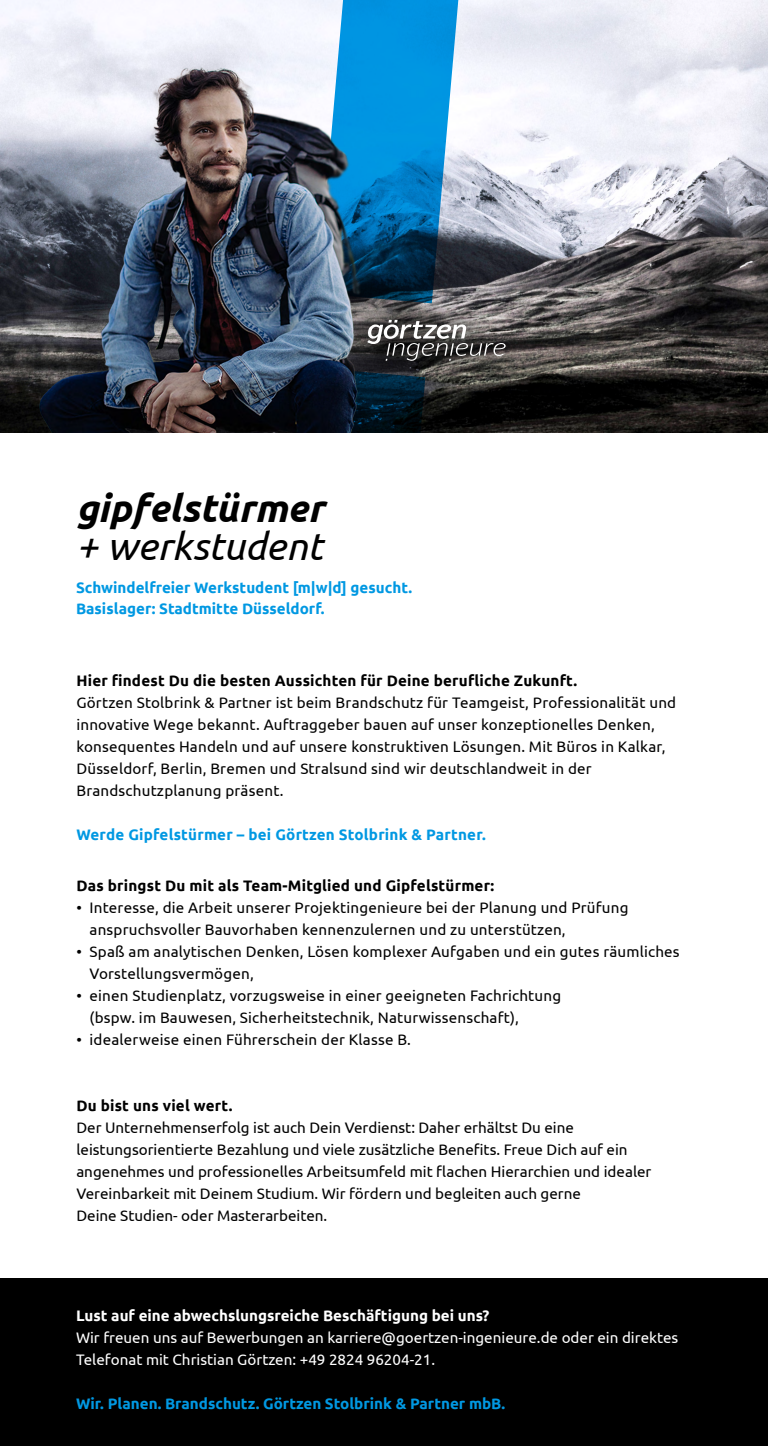
<style>
.page{position:relative;width:768px;height:1446px;background:#fff}
.page>*{position:absolute;margin:0;border:0;box-sizing:border-box;transform-origin:0 0}
.t1{font:italic 700 38.76px "Ubuntu";color:#000}
.t2{font:italic 38.76px "Ubuntu";color:#000}
.t3{font:15.2px/22px "Ubuntu";letter-spacing:.015em;color:#000}
.t4{font:700 15.2px "Ubuntu";color:#0098e2}
.t5{font:15.2px/22px "Ubuntu";color:#fff}
.t6{font:700 15.2px "Ubuntu";letter-spacing:.015em;color:#000}
.t7{font:700 15.2px "Ubuntu";color:#fff}
.s1{font-weight:700}
</style>
<div class="page">
<div style="left:0;top:1278px;width:768px;height:167px;background:#000"></div>
<img style="left:0;top:0;width:768px;height:432px">
<svg style="left:300px;top:0;width:160px;height:432px;fill:#0092e0"></svg>
<div style="left:342px;top:294px;width:189px;height:92px;background:#000;opacity:.4"></div>
<svg style="left:380px;top:320px;width:126px;height:41px"></svg>
<img style="left:34px;top:65px;width:346px;height:367px">
<p class="t1" style="left:76px;top:485px;width:250px">gipfelstürmer</p>
<p class="t2" style="left:76px;top:523px;width:248px">+ werkstudent</p>
<p class="t4" style="left:76px;top:578px;width:338px">Schwindelfreier Werkstudent [m|w|d] gesucht.</p>
<p class="t4" style="left:76px;top:599px;width:250px">Basislager: Stadtmitte Düsseldorf.</p>
<p class="t6" style="left:76px;top:671px;width:502px">Hier findest Du die besten Aussichten für Deine berufliche Zukunft.</p>
<p class="t3" style="left:76px;top:691px;width:601px">Görtzen Stolbrink &amp; Partner ist beim Brandschutz für Teamgeist, Professionalität und innovative Wege bekannt. Auftraggeber bauen auf unser konzeptionelles Denken, konsequentes Handeln und auf unsere konstruktiven Lösungen. Mit Büros in Kalkar, Düsseldorf, Berlin, Bremen und Stralsund sind wir deutschlandweit in der</p>
<p class="t3" style="left:76px;top:779px;width:209px">Brandschutzplanung präsent.</p>
<p class="t4" style="left:76px;top:825px;width:411px">Werde Gipfelstürmer – bei Görtzen Stolbrink &amp; Partner.</p>
<p class="t6" style="left:76px;top:876px;width:419px">Das bringst Du mit als Team-Mitglied und Gipfelstürmer:</p>
<p class="t3" style="left:90px;top:896px;width:540px;text-indent:-13px">• Interesse, die Arbeit unserer Projektingenieure bei der Planung und Prüfung anspruchsvoller Bauvorhaben kennenzulernen und zu unterstützen,</p>
<p class="t3" style="left:90px;top:940px;width:592px;text-indent:-13px">• Spaß am analytischen Denken, Lösen komplexer Aufgaben und ein gutes räumliches<br>Vorstellungsvermögen,</p>
<p class="t3" style="left:90px;top:984px;width:473px;text-indent:-13px">• einen Studienplatz, vorzugsweise in einer geeigneten Fachrichtung (bspw. im Bauwesen, Sicherheitstechnik, Naturwissenschaft),</p>
<p class="t3" style="left:76px;top:1028px;width:336px">• idealerweise einen Führerschein der Klasse B.</p>
<p class="t3" style="left:76px;top:1094px;width:577px"><span class="s1">Du bist uns viel wert.<br></span>Der Unternehmenserfolg ist auch Dein Verdienst: Daher erhältst Du eine leistungsorientierte Bezahlung und viele zusätzliche Benefits. Freue Dich auf ein angenehmes und professionelles Arbeitsumfeld mit flachen Hierarchien und idealer Vereinbarkeit mit Deinem Studium. Wir fördern und begleiten auch gerne<br>Deine Studien- oder Masterarbeiten.</p>
<p class="t7" style="left:76px;top:1306px;width:415px">Lust auf eine abwechslungsreiche Beschäftigung bei uns?</p>
<p class="t5" style="left:76px;top:1326px;width:604px">Wir freuen uns auf Bewerbungen an karriere@goertzen-ingenieure.de oder ein direktes<br>Telefonat mit Christian Görtzen: +49 2824 96204-21.</p>
<p class="t4" style="left:76px;top:1394px;width:431px">Wir. Planen. Brandschutz. Görtzen Stolbrink &amp; Partner mbB.</p>
</div>
